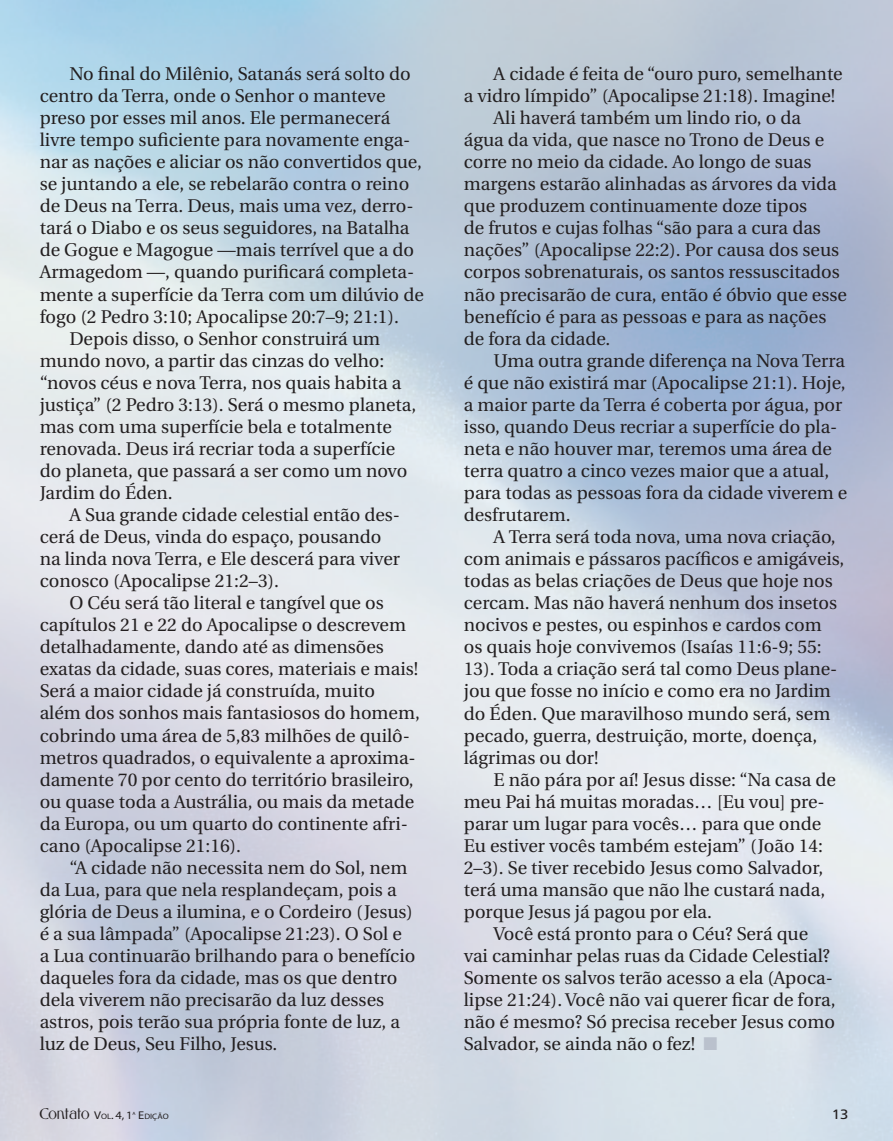
<style>
.page{position:relative;width:893px;height:1141px;background:#fff}
.page>*{position:absolute;margin:0;border:0;box-sizing:border-box;transform-origin:0 0}
.t1{font:18.38px "Utopia";color:#231f20}
.t2{font:700 13.47px "Gabriel";letter-spacing:.015em;color:#231f20;scale:1.1 1}
.t3{font:13.47px "Frutiger";color:#231f20;scale:1.1 1}
.t4{font:7.88px "Myriad";color:#231f20;scale:1.1 1}
.t5{font:4.55px "Myriad";color:#231f20;scale:1.1 1}
.s1{color:#bac1cd}
.s2{font-family:"Myriad";font-weight:400;font-size:11.2px}
.s3{font-family:"Myriad";font-weight:400;font-size:7.88px}
.s4{font-size:11.2px}
</style>
<div class="page">
<p class="t1" style="left:69px;top:64px;width:343px">No final do Milênio, Satanás será solto do</p>
<p class="t1" style="left:40px;top:86px;width:347px">centro da Terra, onde o Senhor o manteve</p>
<p class="t1" style="left:40px;top:108px;width:352px">preso por esses mil anos. Ele permanecerá</p>
<p class="t1" style="left:40px;top:130px;width:372px">livre tempo suficiente para novamente enga-</p>
<p class="t1" style="left:40px;top:152px;width:384px">nar as nações e aliciar os não convertidos que,</p>
<p class="t1" style="left:40px;top:174px;width:371px">se juntando a ele, se rebelarão contra o reino</p>
<p class="t1" style="left:40px;top:196px;width:375px">de Deus na Terra. Deus, mais uma vez, derro-</p>
<p class="t1" style="left:40px;top:218px;width:371px">tará o Diabo e os seus seguidores, na Batalha</p>
<p class="t1" style="left:40px;top:240px;width:376px">de Gogue e Magogue —mais terrível que a do</p>
<p class="t1" style="left:40px;top:262px;width:376px">Armagedom —, quando purificará completa-</p>
<p class="t1" style="left:40px;top:284px;width:386px">mente a superfície da Terra com um dilúvio de</p>
<p class="t1" style="left:40px;top:306px;width:361px">fogo (2 Pedro 3:10; Apocalipse 20:7–9; 21:1).</p>
<p class="t1" style="left:69px;top:328px;width:312px">Depois disso, o Senhor construirá um</p>
<p class="t1" style="left:40px;top:350px;width:346px">mundo novo, a partir das cinzas do velho:</p>
<p class="t1" style="left:40px;top:372px;width:363px">“novos céus e nova Terra, nos quais habita a</p>
<p class="t1" style="left:40px;top:394px;width:378px">justiça” (2 Pedro 3:13). Será o mesmo planeta,</p>
<p class="t1" style="left:40px;top:416px;width:354px">mas com uma superfície bela e totalmente</p>
<p class="t1" style="left:40px;top:439px;width:357px">renovada. Deus irá recriar toda a superfície</p>
<p class="t1" style="left:40px;top:461px;width:369px">do planeta, que passará a ser como um novo</p>
<p class="t1" style="left:40px;top:483px;width:135px">Jardim do Éden.</p>
<p class="t1" style="left:69px;top:505px;width:332px">A Sua grande cidade celestial então des-</p>
<p class="t1" style="left:40px;top:527px;width:343px">cerá de Deus, vinda do espaço, pousando</p>
<p class="t1" style="left:40px;top:549px;width:362px">na linda nova Terra, e Ele descerá para viver</p>
<p class="t1" style="left:40px;top:571px;width:241px">conosco (Apocalipse 21:2–3).</p>
<p class="t1" style="left:69px;top:593px;width:316px">O Céu será tão literal e tangível que os</p>
<p class="t1" style="left:40px;top:615px;width:368px">capítulos 21 e 22 do Apocalipse o descrevem</p>
<p class="t1" style="left:40px;top:637px;width:346px">detalhadamente, dando até as dimensões</p>
<p class="t1" style="left:40px;top:659px;width:380px">exatas da cidade, suas cores, materiais e mais!</p>
<p class="t1" style="left:40px;top:681px;width:337px">Será a maior cidade já construída, muito</p>
<p class="t1" style="left:40px;top:703px;width:382px">além dos sonhos mais fantasiosos do homem,</p>
<p class="t1" style="left:40px;top:725px;width:372px">cobrindo uma área de 5,83 milhões de quilô-</p>
<p class="t1" style="left:40px;top:747px;width:378px">metros quadrados, o equivalente a aproxima-</p>
<p class="t1" style="left:40px;top:769px;width:376px">damente 70 por cento do território brasileiro,</p>
<p class="t1" style="left:40px;top:791px;width:376px">ou quase toda a Austrália, ou mais da metade</p>
<p class="t1" style="left:40px;top:813px;width:370px">da Europa, ou um quarto do continente afri-</p>
<p class="t1" style="left:40px;top:835px;width:203px">cano (Apocalipse 21:16).</p>
<p class="t1" style="left:69px;top:857px;width:339px">“A cidade não necessita nem do Sol, nem</p>
<p class="t1" style="left:40px;top:880px;width:358px">da Lua, para que nela resplandeçam, pois a</p>
<p class="t1" style="left:40px;top:902px;width:375px">glória de Deus a ilumina, e o Cordeiro (Jesus)</p>
<p class="t1" style="left:40px;top:924px;width:364px">é a sua lâmpada” (Apocalipse 21:23). O Sol e</p>
<p class="t1" style="left:40px;top:946px;width:377px">a Lua continuarão brilhando para o benefício</p>
<p class="t1" style="left:40px;top:968px;width:359px">daqueles fora da cidade, mas os que dentro</p>
<p class="t1" style="left:40px;top:990px;width:346px">dela viverem não precisarão da luz desses</p>
<p class="t1" style="left:40px;top:1012px;width:362px">astros, pois terão sua própria fonte de luz, a</p>
<p class="t1" style="left:40px;top:1034px;width:239px">luz de Deus, Seu Filho, Jesus.</p>
<p class="t1" style="left:494px;top:64px;width:351px">A cidade é feita de “ouro puro, semelhante</p>
<p class="t1" style="left:464px;top:86px;width:373px">a vidro límpido” (Apocalipse 21:18). Imagine!</p>
<p class="t1" style="left:494px;top:108px;width:309px">Ali haverá também um lindo rio, o da</p>
<p class="t1" style="left:464px;top:130px;width:362px">água da vida, que nasce no Trono de Deus e</p>
<p class="t1" style="left:464px;top:152px;width:349px">corre no meio da cidade. Ao longo de suas</p>
<p class="t1" style="left:464px;top:174px;width:374px">margens estarão alinhadas as árvores da vida</p>
<p class="t1" style="left:464px;top:196px;width:345px">que produzem continuamente doze tipos</p>
<p class="t1" style="left:464px;top:218px;width:359px">de frutos e cujas folhas “são para a cura das</p>
<p class="t1" style="left:464px;top:240px;width:377px">nações” (Apocalipse 22:2). Por causa dos seus</p>
<p class="t1" style="left:464px;top:262px;width:378px">corpos sobrenaturais, os santos ressuscitados</p>
<p class="t1" style="left:464px;top:284px;width:384px">não precisarão de cura, então é óbvio que esse</p>
<p class="t1" style="left:464px;top:306px;width:364px">benefício é para as pessoas e para as nações</p>
<p class="t1" style="left:464px;top:328px;width:148px">de fora da cidade.</p>
<p class="t1" style="left:494px;top:350px;width:353px">Uma outra grande diferença na Nova Terra</p>
<p class="t1" style="left:464px;top:372px;width:383px">é que não existirá mar (Apocalipse 21:1). Hoje,</p>
<p class="t1" style="left:464px;top:394px;width:380px">a maior parte da Terra é coberta por água, por</p>
<p class="t1" style="left:464px;top:416px;width:375px">isso, quando Deus recriar a superfície do pla-</p>
<p class="t1" style="left:464px;top:439px;width:370px">neta e não houver mar, teremos uma área de</p>
<p class="t1" style="left:464px;top:461px;width:367px">terra quatro a cinco vezes maior que a atual,</p>
<p class="t1" style="left:464px;top:483px;width:385px">para todas as pessoas fora da cidade viverem e</p>
<p class="t1" style="left:464px;top:505px;width:108px">desfrutarem.</p>
<p class="t1" style="left:494px;top:527px;width:344px">A Terra será toda nova, uma nova criação,</p>
<p class="t1" style="left:464px;top:549px;width:382px">com animais e pássaros pacíficos e amigáveis,</p>
<p class="t1" style="left:464px;top:571px;width:370px">todas as belas criações de Deus que hoje nos</p>
<p class="t1" style="left:464px;top:593px;width:375px">cercam. Mas não haverá nenhum dos insetos</p>
<p class="t1" style="left:464px;top:615px;width:359px">nocivos e pestes, ou espinhos e cardos com</p>
<p class="t1" style="left:464px;top:637px;width:359px">os quais hoje convivemos (Isaías 11:6-9; 55:</p>
<p class="t1" style="left:464px;top:659px;width:375px">13). Toda a criação será tal como Deus plane-</p>
<p class="t1" style="left:464px;top:681px;width:368px">jou que fosse no início e como era no Jardim</p>
<p class="t1" style="left:464px;top:703px;width:368px">do Éden. Que maravilhoso mundo será, sem</p>
<p class="t1" style="left:464px;top:725px;width:355px">pecado, guerra, destruição, morte, doença,</p>
<p class="t1" style="left:464px;top:747px;width:136px">lágrimas ou dor!</p>
<p class="t1" style="left:494px;top:769px;width:344px">E não pára por aí! Jesus disse: “Na casa de</p>
<p class="t1" style="left:464px;top:791px;width:362px">meu Pai há muitas moradas… [Eu vou] pre-</p>
<p class="t1" style="left:464px;top:813px;width:359px">parar um lugar para vocês… para que onde</p>
<p class="t1" style="left:464px;top:835px;width:361px">Eu estiver vocês também estejam” (João 14:</p>
<p class="t1" style="left:464px;top:857px;width:361px">2–3). Se tiver recebido Jesus como Salvador,</p>
<p class="t1" style="left:464px;top:880px;width:363px">terá uma mansão que não lhe custará nada,</p>
<p class="t1" style="left:464px;top:902px;width:250px">porque Jesus já pagou por ela.</p>
<p class="t1" style="left:494px;top:924px;width:316px">Você está pronto para o Céu? Será que</p>
<p class="t1" style="left:464px;top:946px;width:368px">vai caminhar pelas ruas da Cidade Celestial?</p>
<p class="t1" style="left:464px;top:968px;width:371px">Somente os salvos terão acesso a ela (Apoca-</p>
<p class="t1" style="left:464px;top:990px;width:373px">lipse 21:24). Você não vai querer ficar de fora,</p>
<p class="t1" style="left:464px;top:1012px;width:373px">não é mesmo? Só precisa receber Jesus como</p>
<p class="t1" style="left:464px;top:1034px;width:255px">Salvador, se ainda não o fez! <span class="s1">■</span></p>
<p class="t2" style="left:40px;top:1105px;width:86px">CONTATO <span class="s2">V</span><span class="s3">OL</span><span class="s2">. 4, 1</span></p>
<p class="t5" style="left:133px;top:1112px;width:4px">A</p>
<p class="t4" style="left:138px;top:1113px;width:29px"><span class="s4">E</span>DIÇÃO</p>
<p class="t3" style="left:832px;top:1107px;width:17px">13</p>
</div>
